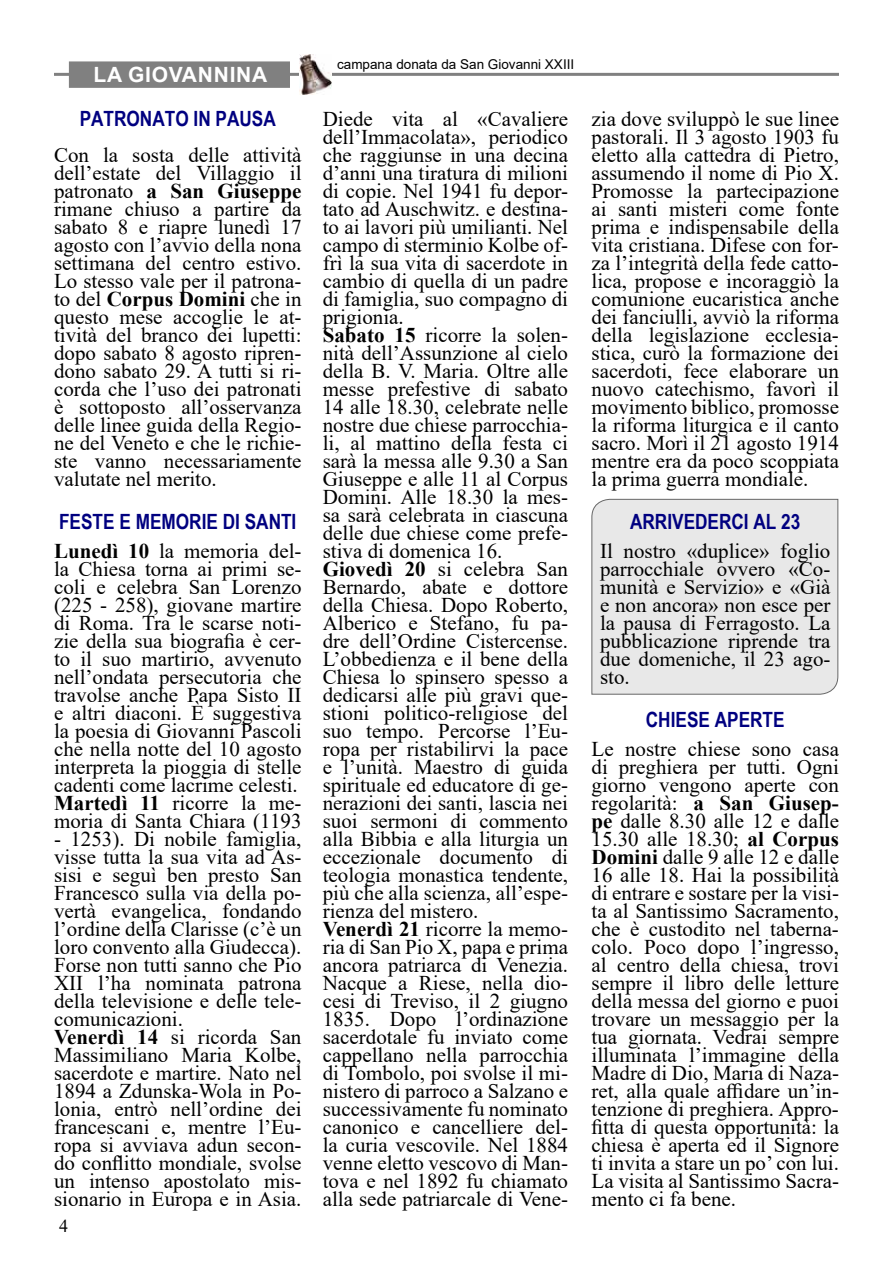
<style>
.page{position:relative;width:893px;height:1263px;background:#fff}
.page>*{position:absolute;margin:0;border:0;box-sizing:border-box;transform-origin:0 0}
.t1{font:21px/18px "Times New Roman";color:#000;text-align:justify}
.t2{font:700 21px "Arial Narrow";color:#000080}
.t3{font:700 21px "Arial";letter-spacing:.035em;color:#fff}
.t4{font:18px "Times New Roman";color:#000}
.t5{font:13.5px "Arial";color:#000}
.s1{font-weight:700}
</style>
<div class="page">
<div style="left:591px;top:499px;width:248px;height:196px;background:#e8e8e8"></div>
<hr style="left:54px;top:73px;width:785px;height:3px;background:#808080">
<div style="left:70px;top:62px;width:219px;height:25px;background:#808080"></div>
<div style="left:69px;top:61px;width:221px;height:27px;border:2px solid #808080"></div>
<img style="left:299px;top:54px;width:33px;height:41px">
<p class="t3" style="left:94px;top:60px;width:175px">LA GIOVANNINA</p>
<p class="t2" style="left:80px;top:103px;width:198px">PATRONATO IN PAUSA</p>
<p class="t1" style="left:54px;top:145px;width:249px">Con la sosta delle attività dell’estate del Villaggio il patronato <span class="s1">a San Giuseppe </span>rimane chiuso a partire da sabato 8 e riapre lunedì 17 agosto con l’avvio della nona settimana del centro estivo.<br>Lo stesso vale per il patrona&shy;to del <span class="s1">Corpus Domini</span> che in questo mese accoglie le at&shy;tività del branco dei lupetti: dopo sabato 8 agosto ripren&shy;dono sabato 29. A tutti si ri&shy;corda che l’uso dei patronati è sottoposto all’osservanza delle linee guida della Regio&shy;ne del Veneto e che le richie&shy;ste vanno necessariamente valutate nel merito.</p>
<p class="t2" style="left:59px;top:505px;width:239px">FESTE E MEMORIE DI SANTI</p>
<p class="t1" style="left:54px;top:541px;width:249px;text-align:left"><span class="s1">Lunedì 10</span> la memoria del&shy;la Chiesa torna ai primi se&shy;coli e celebra San Lorenzo (225 - 258), giovane martire di Roma. Tra le scarse noti&shy;zie della sua biografia è cer&shy;to il suo martirio, avvenuto nell’ondata persecutoria che travolse anche Papa Sisto II e altri diaconi. È suggestiva la poesia di Giovanni Pascoli che nella notte del 10 agosto interpreta la pioggia di stelle cadenti come lacrime celesti.<br><span class="s1">Martedì 11</span> ricorre la me&shy;moria di Santa Chiara (1193</p>
<p class="t1" style="left:54px;top:829px;width:249px;text-align:left">- 1253). Di nobile famiglia, visse tutta la sua vita ad As&shy;sisi e seguì ben presto San<br>Francesco sulla via della po&shy;vertà evangelica, fondando l’ordine della Clarisse (c’è un loro convento alla Giudecca).<br>Forse non tutti sanno che Pio<br>XII l’ha nominata patrona della televisione e delle tele&shy;comunicazioni.<br><span class="s1">Venerdì 14</span> si ricorda San<br>Massimiliano Maria Kolbe, sacerdote e martire. Nato nel<br>1894 a Zdunska-Wola in Po&shy;lonia, entrò nell’ordine dei francescani e, mentre l’Eu&shy;ropa si avviava adun secon&shy;do conflitto mondiale, svolse un intenso apostolato mis&shy;sionario in Europa e in Asia.</p>
<p class="t4" style="left:59px;top:1213px;width:10px">4</p>
<p class="t5" style="left:337px;top:55px;width:239px">campana donata da San Giovanni XXIII</p>
<p class="t1" style="left:323px;top:109px;width:247px;text-align:left">Diede vita al «Cavaliere dell’Immacolata», periodico che raggiunse in una decina d’anni una tiratura di milioni di copie. Nel 1941 fu depor&shy;tato ad Auschwitz. e destina&shy;to ai lavori più umilianti. Nel campo di sterminio Kolbe of&shy;frì la sua vita di sacerdote in cambio di quella di un padre di famiglia, suo compagno di prigionia.<br><span class="s1">Sabato 15</span> ricorre la solen&shy;nità dell’Assunzione al cielo della B. V. Maria. Oltre alle messe prefestive di sabato<br>14 alle 18.30, celebrate nelle nostre due chiese parrocchia&shy;li, al mattino della festa ci sarà la messa alle 9.30 a San<br>Giuseppe e alle 11 al Corpus<br>Domini. Alle 18.30 la mes&shy;sa sarà celebrata in ciascuna delle due chiese come prefe&shy;stiva di domenica 16.<br><span class="s1">Giovedì 20</span> si celebra San<br>Bernardo, abate e dottore della Chiesa. Dopo Roberto,<br>Alberico e Stefano, fu pa&shy;dre dell’Ordine Cistercense.<br>L’obbedienza e il bene della<br>Chiesa lo spinsero spesso a dedicarsi alle più gravi que&shy;stioni politico-religiose del suo tempo. Percorse l’Eu&shy;ropa per ristabilirvi la pace e l’unità. Maestro di guida spirituale ed educatore di ge&shy;nerazioni dei santi, lascia nei suoi sermoni di commento alla Bibbia e alla liturgia un eccezionale documento di teologia monastica tendente, più che alla scienza, all’espe&shy;rienza del mistero.<br><span class="s1">Venerdì 21</span> ricorre la memo&shy;ria di San Pio X, papa e prima ancora patriarca di Venezia.<br>Nacque a Riese, nella dio&shy;cesi di Treviso, il 2 giugno<br>1835. Dopo l’ordinazione sacerdotale fu inviato come cappellano nella parrocchia di Tombolo, poi svolse il mi&shy;nistero di parroco a Salzano e successivamente fu nominato canonico e cancelliere del&shy;la curia vescovile. Nel 1884 venne eletto vescovo di Man&shy;tova e nel 1892 fu chiamato alla sede patriarcale di Vene-</p>
<p class="t1" style="left:591px;top:109px;width:249px">zia dove sviluppò le sue linee pastorali. Il 3 agosto 1903 fu eletto alla cattedra di Pietro, assumendo il nome di Pio X.<br>Promosse la partecipazione ai santi misteri come fonte prima e indispensabile della vita cristiana. Difese con for&shy;za l’integrità della fede catto&shy;lica, propose e incoraggiò la comunione eucaristica anche dei fanciulli, avviò la riforma della legislazione ecclesia&shy;stica, curò la formazione dei sacerdoti, fece elaborare un nuovo catechismo, favorì il movimento biblico, promosse la riforma liturgica e il canto sacro. Morì il 21 agosto 1914 mentre era da poco scoppiata la prima guerra mondiale.</p>
<p class="t2" style="left:630px;top:505px;width:172px">ARRIVEDERCI AL 23</p>
<p class="t1" style="left:600px;top:541px;width:232px">Il nostro «duplice» foglio parrocchiale ovvero «Co&shy;munità e Servizio» e «Già e non ancora» non esce per la pausa di Ferragosto. La pubblicazione riprende tra due domeniche, il 23 ago&shy;sto.</p>
<p class="t2" style="left:646px;top:703px;width:140px">CHIESE APERTE</p>
<p class="t1" style="left:591px;top:739px;width:249px">Le nostre chiese sono casa di preghiera per tutti. Ogni giorno vengono aperte con regolarità: <span class="s1">a San Giusep&shy;pe</span> dalle 8.30 alle 12 e dalle 15.30 alle 18.30; <span class="s1">al Corpus Domini</span> dalle 9 alle 12 e dalle 16 alle 18. Hai la possibilità di entrare e sostare per la visi&shy;ta al Santissimo Sacramento, che è custodito nel taberna&shy;colo. Poco dopo l’ingresso, al centro della chiesa, trovi sempre il libro delle letture della messa del giorno e puoi trovare un messaggio per la tua giornata. Vedrai sempre illuminata l’immagine della Madre di Dio, Maria di Naza&shy;ret, alla quale affidare un’in&shy;tenzione di preghiera. Appro&shy;fitta di questa opportunità: la chiesa è aperta ed il Signore ti invita a stare un po’ con lui.<br>La visita al Santissimo Sacra&shy;mento ci fa bene.</p>
</div>
